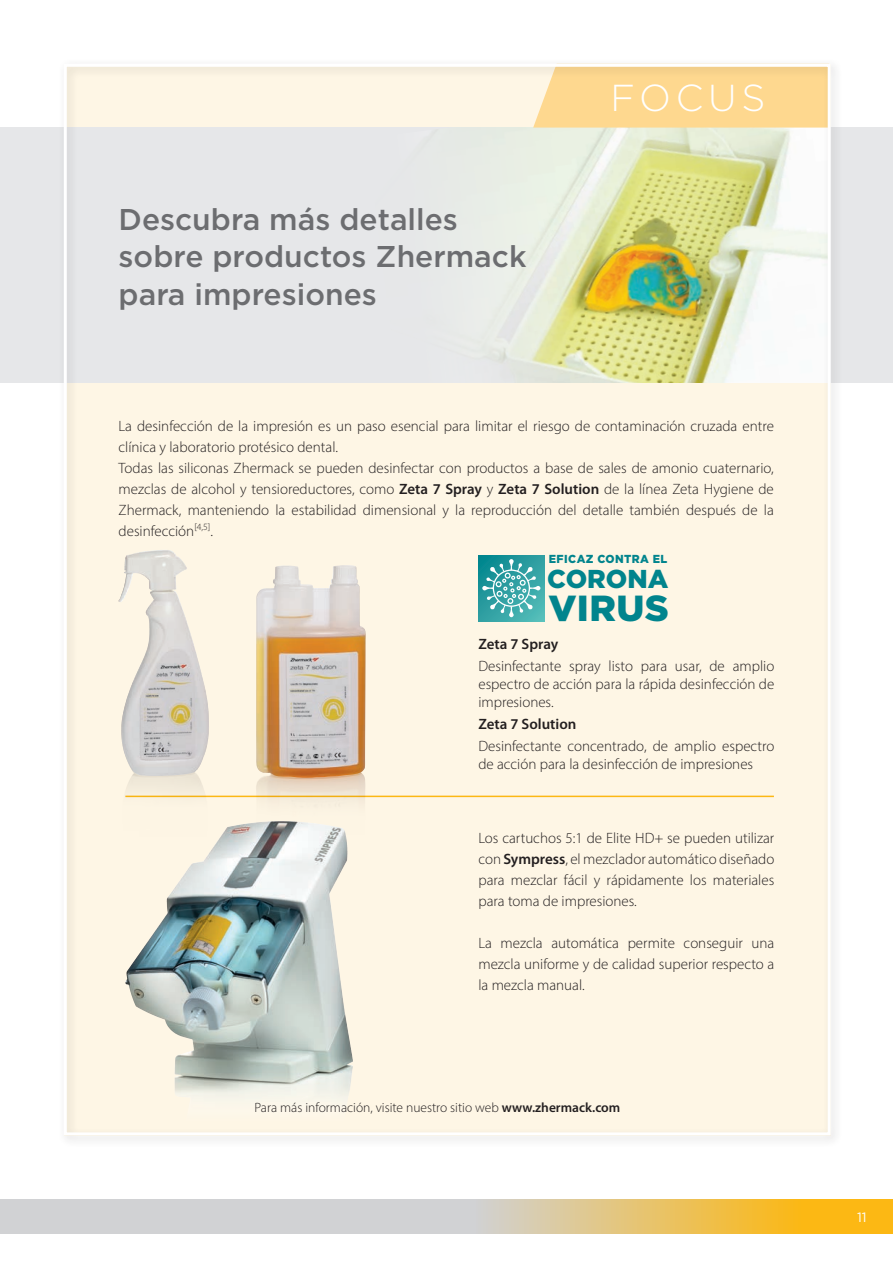
<style>
.page{position:relative;width:893px;height:1263px;background:#fff}
.page>*{position:absolute;margin:0;border:0;box-sizing:border-box;transform-origin:0 0}
.page_title{font:300 37.5px "Gotham";letter-spacing:.125em;color:#fff}
.t1{font:900 36.3px "Gotham";letter-spacing:.01em;color:#01848d}
.page_title-2{font:500 30px "Gotham";color:#6c6d70}
.t2{font:900 25.95px "Gotham";color:#01848d}
.text{font:300 15px/21px "Myriad Pro";color:#231f20;text-align:justify}
.h3_white{font:300 15px/18px "Myriad Pro";color:#231f20;text-align:justify}
.h3_white-2{font:600 15px "Myriad Pro";color:#231f20}
.h3_white-3{font:300 13.5px "Myriad Pro";color:#231f20}
.t3{font:13.5px "Gotham";color:#fff}
.t4{font:900 11.55px "Gotham";letter-spacing:.04em;color:#01848d;scale:.95 1}
.s1{font-weight:600}
</style>
<div class="page">
<div style="left:0;top:128px;width:893px;height:255px;background:#e6e7e9"></div>
<div style="left:58px;top:58px;width:785px;height:1090px;background:#231f20;opacity:.2"></div>
<img style="left:219px;top:821px;width:37px;height:17px">
<img style="left:118px;top:550px;width:46px;height:52px">
<img style="left:256px;top:778px;width:110px;height:79px">
<img style="left:255px;top:565px;width:111px;height:213px">
<svg style="left:478px;top:555px;width:66px;height:66px"></svg>
<svg style="left:482px;top:559px;width:58px;height:58px;background:#59b3b5"></svg>
<div style="left:831px;top:1199px;width:62px;height:34px;background:#fcb814"></div>
<svg style="left:0;top:1199px;width:829px;height:34px;background:#dacba7"></svg>
<p class="page_title-2" style="left:119px;top:199px;width:341px">Descubra más detalles</p>
<p class="page_title-2" style="left:119px;top:237px;width:409px">sobre productos Zhermack</p>
<p class="page_title-2" style="left:119px;top:274px;width:260px">para impresiones</p>
<p class="page_title" style="left:611px;top:74px;width:156px">FOCUS</p>
<p class="text" style="left:119px;top:415px;width:657px">La desinfección de la impresión es un paso esencial para limitar el riesgo de contaminación cruzada entre clínica y laboratorio protésico dental.</p>
<p class="text" style="left:119px;top:457px;width:657px">Todas las siliconas Zhermack se pueden desinfectar con productos a base de sales de amonio cuaternario, mezclas de alcohol y tensioreductores, como <span class="s1">Zeta 7 Spray</span> y <span class="s1">Zeta 7 Solution</span> de la línea Zeta Hygiene de Zhermack, manteniendo la estabilidad dimensional y la reproducción del detalle también después de la desinfección<sup>[4,5]</sup>.</p>
<p class="t4" style="left:549px;top:551px;width:126px">EFICAZ CONTRA EL</p>
<p class="t2" style="left:547px;top:561px;width:122px">CORONA</p>
<p class="t1" style="left:548px;top:583px;width:122px">VIRUS</p>
<p class="h3_white-2" style="left:478px;top:634px;width:81px">Zeta 7 Spray</p>
<p class="h3_white" style="left:478px;top:657px;width:297px">Desinfectante spray listo para usar, de amplio espectro de acción para la rápida desinfección de impresiones.</p>
<p class="h3_white-2" style="left:478px;top:714px;width:100px">Zeta 7 Solution</p>
<p class="h3_white" style="left:478px;top:737px;width:297px">Desinfectante concentrado, de amplio espectro de acción para la desinfección de impresiones</p>
<p class="text" style="left:478px;top:827px;width:297px">Los cartuchos 5:1 de Elite HD+ se pueden utilizar con <span class="s1">Sympress</span>, el mezclador automático diseñado para mezclar fácil y rápidamente los materiales para toma de impresiones.</p>
<p class="text" style="left:478px;top:932px;width:297px">La mezcla automática permite conseguir una mezcla uniforme y de calidad superior respecto a la mezcla manual.</p>
<p class="h3_white-3" style="left:255px;top:1099px;width:367px">Para más información, visite nuestro sitio web <span class="s1">www.zhermack.com</span></p>
<p class="t3" style="left:857px;top:1208px;width:11px">11</p>
</div>
